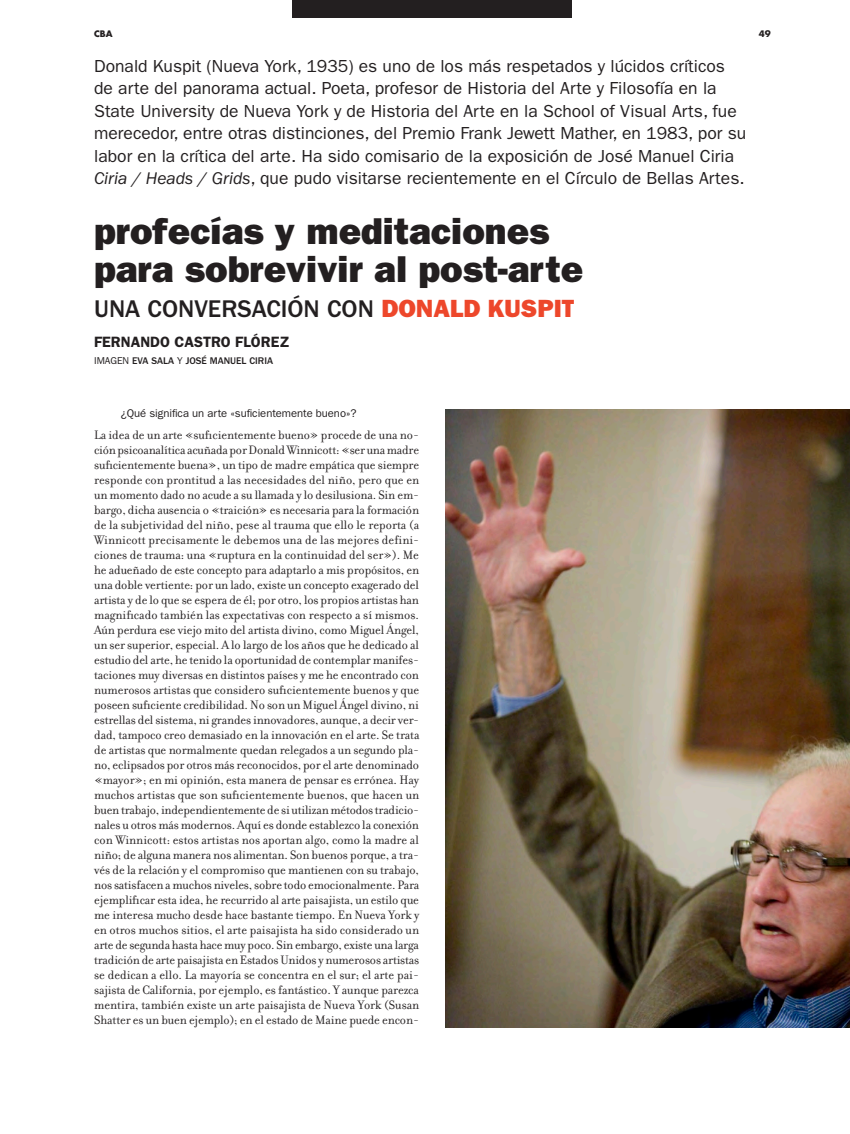
<style>
.page{position:relative;width:850px;height:1134px;background:#fff}
.page>*{position:absolute;margin:0;border:0;box-sizing:border-box;transform-origin:0 0}
.t1{font:37.5px/37.5px "ITC Franklin Gothic Std Hvy";color:#231f20}
.t2{font:500 25px "ITC Franklin Gothic Std";color:#231f20}
.t3{font:17.5px/22.5px "ITC Franklin Gothic Std";color:#231f20}
.t4{font:600 15px "ITC Franklin Gothic Std";color:#231f20}
.t5{font:13.12px/15px "Filosofia";letter-spacing:-.01em;color:#231f20;text-align:justify}
.t6{font:11.25px "ITC Franklin Gothic Std";letter-spacing:-.005em;color:#231f20}
.t7{font:500 10px "ITC Franklin Gothic Std";color:#231f20}
.t8{font:700 8.75px "Futura";color:#231f20}
.s1{font-style:italic}
.s2{font-family:"ITC Franklin Gothic Std Hvy";font-weight:400;color:#ed472b}
.s3{font-weight:400}
</style>
<div class="page">
<div style="left:292px;top:0;width:280px;height:18px;background:#231f20"></div>
<img style="left:446px;top:409px;width:404px;height:619px">
<p class="t8" style="left:94px;top:28px;width:20px">CBA</p>
<p class="t8" style="left:759px;top:28px;width:13px">49</p>
<p class="t3" style="left:94px;top:54px;width:654px">Donald Kuspit (Nueva York, 1935) es uno de los más respetados y lúcidos críticos de arte del panorama actual. Poeta, profesor de Historia del Arte y Filosofía en la State University de Nueva York y de Historia del Arte en la School of Visual Arts, fue merecedor, entre otras distinciones, del Premio Frank Jewett Mather, en 1983, por su labor en la crítica del arte. Ha sido comisario de la exposición de José Manuel Ciria <span class="s1">Ciria / Heads / Grids</span>, que pudo visitarse recientemente en el Círculo de Bellas Artes.</p>
<h1 class="t1" style="left:94px;top:213px;width:491px">profecías y meditaciones para sobrevivir al post-arte</h1>
<h2 class="t2" style="left:94px;top:294px;width:482px">UNA CONVERSACIÓN CON <span class="s2">Donald Kuspit</span></h2>
<p class="t4" style="left:94px;top:333px;width:197px">FERNANDO CASTRO FLÓREZ</p>
<p class="t7" style="left:94px;top:355px;width:180px"><span class="s3">imagen</span> EVA SALA <span class="s3">y</span> JOSÉ MANUEL CIRIA</p>
<p class="t6" style="left:121px;top:406px;width:237px">¿Qué significa un arte «suficientemente bueno»?</p>
<p class="t5" style="left:94px;top:428px;width:327px">La idea de un arte «suficientemente bueno» procede de una no&shy;ción psicoanalítica acuñada por Donald Winnicott: «ser una madre suficientemente buena», un tipo de madre empática que siempre responde con prontitud a las necesidades del niño, pero que en un momento dado no acude a su llamada y lo desilusiona. Sin em&shy;bargo, dicha ausencia o «traición» es necesaria para la formación de la subjetividad del niño, pese al trauma que ello le reporta (a Winnicott precisamente le debemos una de las mejores defini&shy;ciones de trauma: una «ruptura en la continuidad del ser»). Me he adueñado de este concepto para adaptarlo a mis propósitos, en una doble vertiente: por un lado, existe un concepto exagerado del artista y de lo que se espera de él; por otro, los propios artistas han magnificado también las expectativas con respecto a sí mismos.<br>Aún perdura ese viejo mito del artista divino, como Miguel Ángel, un ser superior, especial. A lo largo de los años que he dedicado al estudio del arte, he tenido la oportunidad de contemplar manifes&shy;taciones muy diversas en distintos países y me he encontrado con numerosos artistas que considero suficientemente buenos y que poseen suficiente credibilidad. No son un Miguel Ángel divino, ni estrellas del sistema, ni grandes innovadores, aunque, a decir ver&shy;dad, tampoco creo demasiado en la innovación en el arte. Se trata de artistas que normalmente quedan relegados a un segundo pla&shy;no, eclipsados por otros más reconocidos, por el arte denominado «mayor»; en mi opinión, esta manera de pensar es errónea. Hay muchos artistas que son suficientemente buenos, que hacen un buen trabajo, independientemente de si utilizan métodos tradicio&shy;nales u otros más modernos. Aquí es donde establezco la conexión con Winnicott: estos artistas nos aportan algo, como la madre al niño; de alguna manera nos alimentan. Son buenos porque, a tra&shy;vés de la relación y el compromiso que mantienen con su trabajo, nos satisfacen a muchos niveles, sobre todo emocionalmente. Para ejemplificar esta idea, he recurrido al arte paisajista, un estilo que me interesa mucho desde hace bastante tiempo. En Nueva York y en otros muchos sitios, el arte paisajista ha sido considerado un arte de segunda hasta hace muy poco. Sin embargo, existe una larga tradición de arte paisajista en Estados Unidos y numerosos artistas se dedican a ello. La mayoría se concentra en el sur; el arte pai&shy;sajista de California, por ejemplo, es fantástico. Y aunque parezca mentira, también existe un arte paisajista de Nueva York (Susan Shatter es un buen ejemplo); en el estado de Maine puede encon-</p>
</div>
